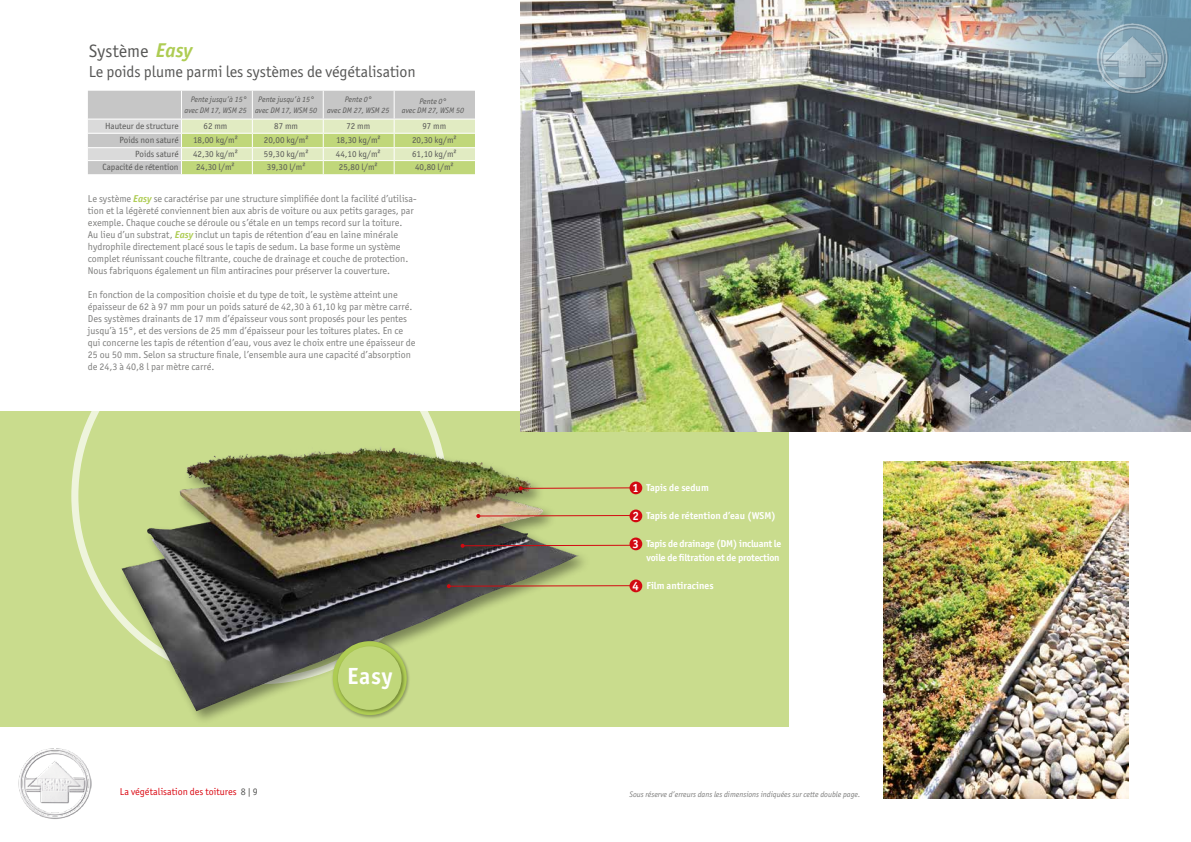
<style>
.page{position:relative;width:1191px;height:842px;background:#fff}
.page>*{position:absolute;margin:0;border:0;box-sizing:border-box;transform-origin:0 0}
.t1{font:700 23.4px "Officina Sans ITC Pro";color:#fff}
.t2{font:18px "Officina Sans ITC Pro";color:#575756}
.t3{font:16px "Officina Sans ITC Pro";letter-spacing:-.005em;color:#575756}
.t4{font:10px/12px "Officina Sans ITC Pro";color:#7e7e7d}
.t5{font:700 10px/14px "Officina Sans ITC Pro";letter-spacing:-.02em;color:#fff;text-align:right}
.t6{font:700 10px "Officina Sans ITC Pro";color:#fff}
.t7{font:10px "Officina Sans ITC Pro";color:#db0812}
.t8{font:9px "Officina Sans ITC Pro";color:#575756}
.t9{font:italic 8px/11px "Officina Sans ITC Pro";color:#575756;text-align:center}
.t10{font:italic 8px "Officina Sans ITC Pro";color:#7e7e7d}
.s1{font-weight:700;font-style:italic;font-size:20px;color:#aecc53}
.s2{font-weight:700;font-style:italic;color:#aecc53}
.s3{font-size:12px}
.s4{color:#575756}
</style>
<div class="page">
<div style="left:0;top:411px;width:788px;height:315px;background:#c9dc8d"></div>
<img style="left:531px;top:0;width:660px;height:431px">
<svg style="left:520px;top:0;width:11px;height:431px;background:#bcbab6"></svg>
<div style="left:119px;top:444px;width:473px;height:282px;background:#000;opacity:.4"></div>
<img style="left:364px;top:444px;width:16px;height:7px">
<img style="left:966px;top:0;width:225px;height:159px">
<div style="left:331px;top:640px;width:80px;height:79px;background:#000;opacity:.3"></div>
<div style="left:333px;top:641px;width:74px;height:74px;background:#aecc53;border-radius:50%"></div>
<div style="left:337px;top:645px;width:68px;height:68px;background:#000;opacity:.3"></div>
<div style="left:338px;top:646px;width:63px;height:64px;background:#c0d77a;border-radius:50%"></div>
<svg style="left:519px;top:486px;width:110px;height:4px"></svg>
<svg style="left:476px;top:514px;width:153px;height:4px"></svg>
<svg style="left:460px;top:544px;width:169px;height:4px"></svg>
<svg style="left:447px;top:584px;width:182px;height:4px"></svg>
<img style="left:883px;top:462px;width:245px;height:337px">
<img style="left:1096px;top:22px;width:72px;height:73px">
<img style="left:19px;top:748px;width:72px;height:71px">
<svg style="left:88px;top:91px;width:387px;height:83px;background:#ced5b5"></svg>
<hr style="left:88px;top:133px;width:93px;height:1px;background:#fff">
<hr style="left:181px;top:133px;width:71px;height:1px;background:#fff">
<hr style="left:252px;top:133px;width:71px;height:1px;background:#fff">
<hr style="left:323px;top:133px;width:71px;height:1px;background:#fff">
<hr style="left:394px;top:133px;width:81px;height:1px;background:#fff">
<hr style="left:88px;top:147px;width:93px;height:1px;background:#fff">
<hr style="left:181px;top:147px;width:71px;height:1px;background:#fff">
<hr style="left:252px;top:147px;width:71px;height:1px;background:#fff">
<hr style="left:323px;top:147px;width:71px;height:1px;background:#fff">
<hr style="left:394px;top:147px;width:81px;height:1px;background:#fff">
<hr style="left:88px;top:160px;width:93px;height:1px;background:#fff">
<hr style="left:181px;top:160px;width:71px;height:1px;background:#fff">
<hr style="left:252px;top:160px;width:71px;height:1px;background:#fff">
<hr style="left:323px;top:160px;width:71px;height:1px;background:#fff">
<hr style="left:394px;top:160px;width:81px;height:1px;background:#fff">
<div style="left:629px;top:481px;width:13px;height:13px;background:#d20a11;border-radius:50%"></div>
<div style="left:629px;top:509px;width:13px;height:13px;background:#d20a11;border-radius:50%"></div>
<div style="left:629px;top:537px;width:13px;height:13px;background:#d20a11;border-radius:50%"></div>
<div style="left:629px;top:579px;width:13px;height:13px;background:#d20a11;border-radius:50%"></div>
<h2 class="t2" style="left:89px;top:40px;width:105px">Système <span class="s1">Easy</span></h2>
<h3 class="t3" style="left:89px;top:62px;width:328px">Le poids plume parmi les systèmes de végétalisation</h3>
<p class="t9" style="left:184px;top:94px;width:64px;text-align:right">Pente jusqu’à 15° avec DM 17, WSM 25</p>
<p class="t9" style="left:255px;top:94px;width:64px">Pente jusqu’à 15° avec DM 17, WSM 50</p>
<p class="t9" style="left:327px;top:94px;width:64px">Pente 0°<br>avec DM 27, WSM 25</p>
<p class="t9" style="left:402px;top:96px;width:64px;line-height:9.6px">Pente 0°<br>avec DM 27, WSM 50</p>
<p class="t8" style="left:105px;top:121px;width:75px">Hauteur de structure</p>
<p class="t8" style="left:204px;top:121px;width:25px">62 mm</p>
<p class="t8" style="left:274px;top:121px;width:25px">87 mm</p>
<p class="t8" style="left:346px;top:121px;width:25px">72 mm</p>
<p class="t8" style="left:422px;top:121px;width:25px">97 mm</p>
<p class="t8" style="left:120px;top:135px;width:61px">Poids non saturé</p>
<p class="t8" style="left:193px;top:135px;width:46px">18,00 kg/m²</p>
<p class="t8" style="left:264px;top:135px;width:46px">20,00 kg/m²</p>
<p class="t8" style="left:336px;top:135px;width:46px">18,30 kg/m²</p>
<p class="t8" style="left:412px;top:135px;width:46px">20,30 kg/m²</p>
<p class="t8" style="left:135px;top:149px;width:45px">Poids saturé</p>
<p class="t8" style="left:193px;top:149px;width:46px">42,30 kg/m²</p>
<p class="t8" style="left:264px;top:149px;width:46px">59,30 kg/m²</p>
<p class="t8" style="left:336px;top:149px;width:46px">44,10 kg/m²</p>
<p class="t8" style="left:412px;top:149px;width:46px">61,10 kg/m²</p>
<p class="t8" style="left:103px;top:162px;width:78px">Capacité de rétention</p>
<p class="t8" style="left:196px;top:162px;width:40px">24,30 l/m²</p>
<p class="t8" style="left:267px;top:162px;width:40px">39,30 l/m²</p>
<p class="t8" style="left:339px;top:162px;width:40px">25,80 l/m²</p>
<p class="t8" style="left:415px;top:162px;width:40px">40,80 l/m²</p>
<p class="t4" style="left:88px;top:193px;width:330px">Le système <span class="s2">Easy</span> se caractérise par une structure simplifiée dont la facilité d’utilisa&shy;tion et la légèreté conviennent bien aux abris de voiture ou aux petits garages, par exemple. Chaque couche se déroule ou s’étale en un temps record sur la toiture.<br>Au lieu d’un substrat, <span class="s2">Easy</span> inclut un tapis de rétention d’eau en laine minérale hydrophile directement placé sous le tapis de sedum. La base forme un système complet réunissant couche filtrante, couche de drainage et couche de protection.<br>Nous fabriquons également un film antiracines pour préserver la couverture.</p>
<p class="t4" style="left:88px;top:289px;width:329px">En fonction de la composition choisie et du type de toit, le système atteint une épaisseur de 62 à 97 mm pour un poids saturé de 42,30 à 61,10 kg par mètre carré.<br>Des systèmes drainants de 17 mm d’épaisseur vous sont proposés pour les pentes jusqu’à 15°, et des versions de 25 mm d’épaisseur pour les toitures plates. En ce qui concerne les tapis de rétention d’eau, vous avez le choix entre une épaisseur de 25 ou 50 mm. Selon sa structure finale, l’ensemble aura une capacité d’absorption de 24,3 à 40,8 l par mètre carré.</p>
<h1 class="t1" style="left:347px;top:662px;width:47px">Easy</h1>
<p class="t6" style="left:632px;top:482px;width:78px"><span class="s3">1</span> Tapis de sedum</p>
<p class="t6" style="left:632px;top:510px;width:145px"><span class="s3">2</span> Tapis de rétention d’eau (WSM)</p>
<p class="t5" style="left:632px;top:537px;width:150px"><span class="s3">3</span> Tapis de drainage (DM) incluant le voile de filtration et de protection</p>
<p class="t6" style="left:632px;top:580px;width:83px"><span class="s3">4</span> Film antiracines</p>
<p class="t7" style="left:120px;top:786px;width:139px">La végétalisation des toitures <span class="s4">8 | 9</span></p>
<p class="t10" style="left:629px;top:789px;width:232px">Sous réserve d’erreurs dans les dimensions indiquées sur cette double page.</p>
</div>
